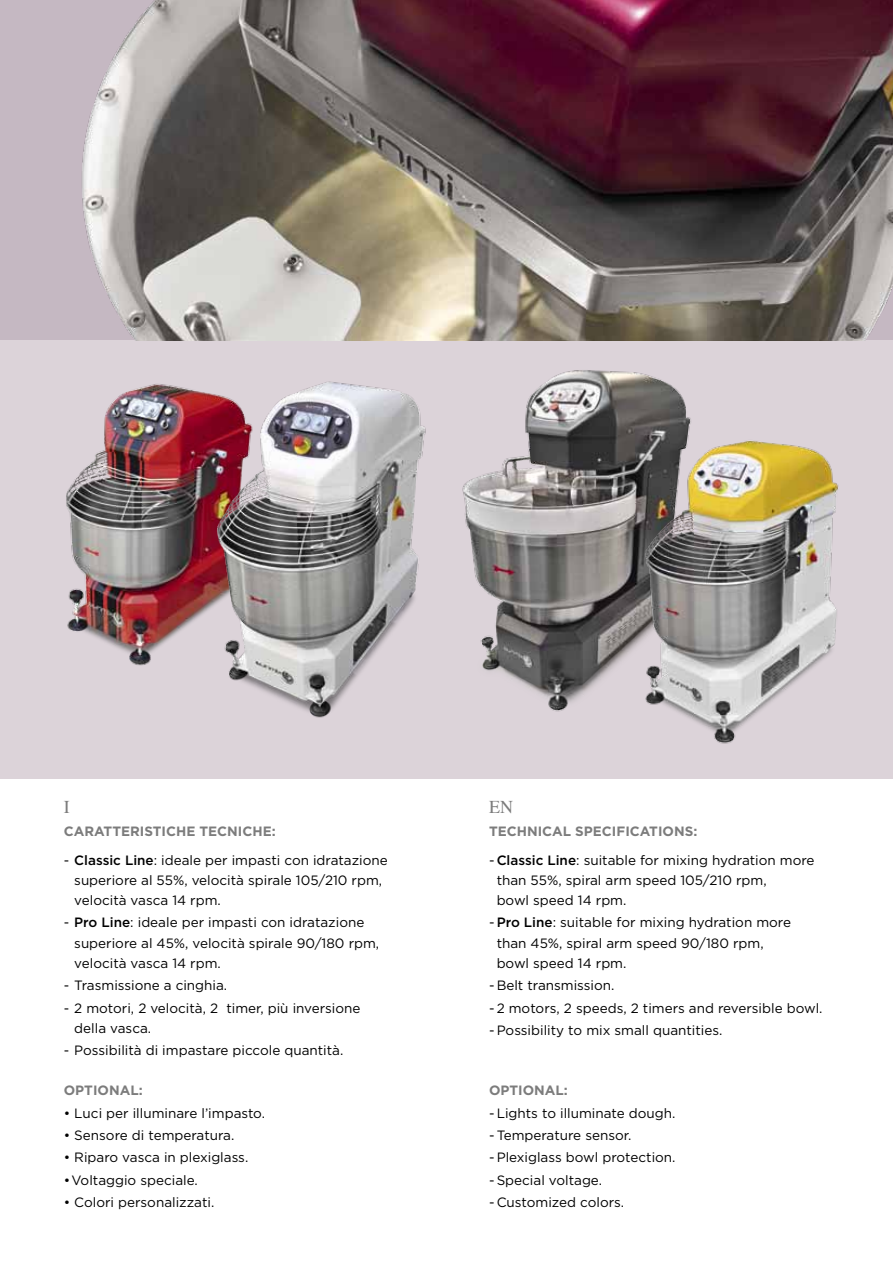
<style>
.page{position:relative;width:893px;height:1263px;background:#fff}
.page>*{position:absolute;margin:0;border:0;box-sizing:border-box;transform-origin:0 0}
.t1{font:18px "Times";color:#7c7c7c}
.t2{font:13.5px/20.2px "Gotham";color:#000}
.t3{font:700 13.5px "Gotham";color:#7c7c7c}
.s1{font-weight:500}
</style>
<div class="page">
<div style="left:0;top:340px;width:893px;height:438px;background:#dcd3d9"></div>
<img style="left:66px;top:384px;width:112px;height:282px">
<img style="left:178px;top:381px;width:248px;height:337px">
<img style="left:462px;top:370px;width:229px;height:342px">
<img style="left:592px;top:429px;width:247px;height:315px">
<img style="left:0;top:0;width:893px;height:340px">
<h1 class="t1" style="left:64px;top:790px;width:7px">I</h1>
<p class="t3" style="left:64px;top:822px;width:213px">CARATTERISTICHE TECNICHE:</p>
<p class="t2" style="left:74px;top:849px;width:315px;text-indent:-11px">- <span class="s1">Classic Line</span>: ideale per impasti con idratazione superiore al 55%, velocità spirale 105/210 rpm, velocità vasca 14 rpm.</p>
<p class="t2" style="left:74px;top:912px;width:306px;text-indent:-11px">- <span class="s1">Pro Line</span>: ideale per impasti con idratazione superiore al 45%, velocità spirale 90/180 rpm, velocità vasca 14 rpm.</p>
<p class="t2" style="left:64px;top:975px;width:165px">- Trasmissione a cinghia.</p>
<p class="t2" style="left:74px;top:997px;width:288px;text-indent:-11px">- 2 motori, 2 velocità, 2 timer, più inversione della vasca.</p>
<p class="t2" style="left:64px;top:1040px;width:281px">- Possibilità di impastare piccole quantità.</p>
<p class="t3" style="left:64px;top:1081px;width:80px">OPTIONAL:</p>
<p class="t2" style="left:64px;top:1102px;width:203px">• Luci per illuminare l’impasto.</p>
<p class="t2" style="left:64px;top:1125px;width:172px">• Sensore di temperatura.</p>
<p class="t2" style="left:64px;top:1147px;width:186px">• Riparo vasca in plexiglass.</p>
<p class="t2" style="left:64px;top:1169px;width:136px">•Voltaggio speciale.</p>
<p class="t2" style="left:64px;top:1192px;width:152px">• Colori personalizzati.</p>
<h1 class="t1" style="left:489px;top:790px;width:25px">EN</h1>
<p class="t3" style="left:489px;top:822px;width:210px">TECHNICAL SPECIFICATIONS:</p>
<p class="t2" style="left:497px;top:849px;width:319px;text-indent:-8px">- <span class="s1">Classic Line</span>: suitable for mixing hydration more than 55%, spiral arm speed 105/210 rpm,<br>bowl speed 14 rpm.</p>
<p class="t2" style="left:497px;top:912px;width:296px;text-indent:-8px">- <span class="s1">Pro Line</span>: suitable for mixing hydration more than 45%, spiral arm speed 90/180 rpm, bowl speed 14 rpm.</p>
<p class="t2" style="left:489px;top:975px;width:127px">- Belt transmission.</p>
<p class="t2" style="left:489px;top:997px;width:335px">- 2 motors, 2 speeds, 2 timers and reversible bowl.</p>
<p class="t2" style="left:489px;top:1020px;width:235px">- Possibility to mix small quantities.</p>
<p class="t3" style="left:489px;top:1081px;width:80px">OPTIONAL:</p>
<p class="t2" style="left:489px;top:1102px;width:188px">- Lights to illuminate dough.</p>
<p class="t2" style="left:489px;top:1125px;width:144px">- Temperature sensor.</p>
<p class="t2" style="left:489px;top:1147px;width:188px">- Plexiglass bowl protection.</p>
<p class="t2" style="left:489px;top:1169px;width:115px">- Special voltage.</p>
<p class="t2" style="left:489px;top:1192px;width:137px">- Customized colors.</p>
</div>
